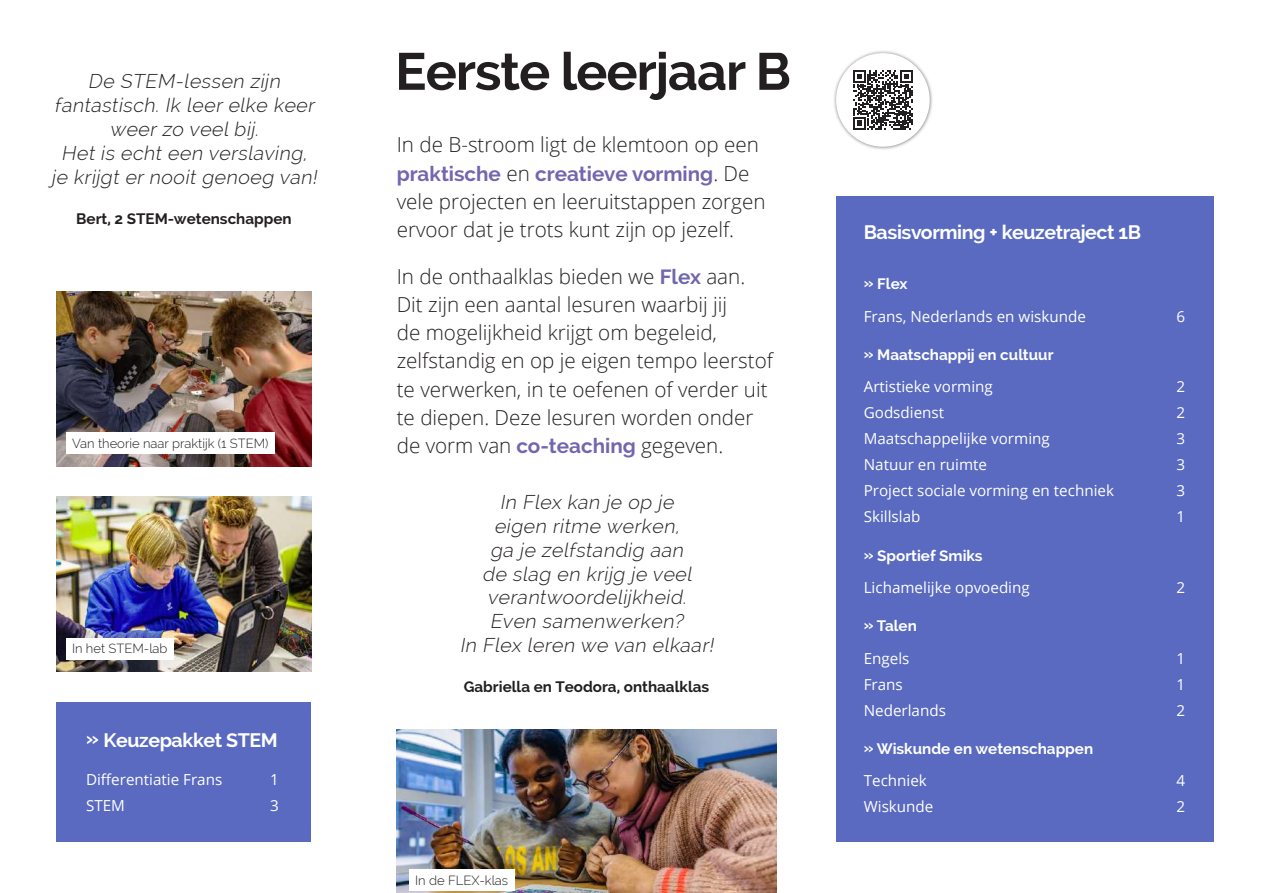
<style>
.page{position:relative;width:1263px;height:893px;background:#fff}
.page>*{position:absolute;margin:0;border:0;box-sizing:border-box;transform-origin:0 0}
.t1{font:700 52.05px "Raleway";letter-spacing:-.02em;color:#231f20}
.t2{font:300 20.7px/28.2px "Open Sans";color:#231f20}
.t3{font:700 20.7px "Raleway";color:#7167ae}
.t4{font:italic 300 19.5px/23.9px "Raleway";letter-spacing:.025em;color:#231f20;text-align:center}
.t5{font:700 19.5px "Raleway";letter-spacing:-.02em;color:#fff}
.t6{font:15.15px "Open Sans";color:#fff}
.t7{font:700 15.15px "Raleway";color:#fff}
.t8{font:700 15.15px "Raleway";color:#231f20}
.t9{font:300 13.05px "Raleway";color:#231f20}
.s1{font-family:"Open Sans";font-weight:300;color:#231f20}
.s2{font-family:"Raleway";font-weight:700;color:#7167ae}
</style>
<div class="page">
<div style="left:836px;top:196px;width:378px;height:646px;background:#596ac0"></div>
<div style="left:57px;top:702px;width:254px;height:140px;background:#596ac0"></div>
<img style="left:57px;top:497px;width:254px;height:175px">
<img style="left:57px;top:292px;width:254px;height:174px">
<img style="left:397px;top:730px;width:379px;height:163px">
<div style="left:66px;top:433px;width:209px;height:21px;background:#fff"></div>
<div style="left:66px;top:638px;width:108px;height:21px;background:#fff"></div>
<div style="left:833px;top:50px;width:100px;height:100px;background:#231f20;opacity:.56"></div>
<div style="left:836px;top:53px;width:94px;height:94px;background:#fff;border-radius:50%"></div>
<svg style="left:853px;top:70px;width:59px;height:60px"></svg>
<div style="left:409px;top:870px;width:105px;height:21px;background:#fff"></div>
<p class="t4" style="left:51px;top:69px;width:271px">De STEM-lessen zij n fantastisch. Ik leer elke keer weer zo veel bij .<br>Het is echt een verslaving, je krijgt er nooit genoeg van!</p>
<p class="t8" style="left:76px;top:210px;width:217px">Bert, 2 STEM-wetenschappen</p>
<p class="t9" style="left:72px;top:436px;width:198px">Van theorie naar praktijk (1 STEM)</p>
<p class="t9" style="left:72px;top:641px;width:97px">In het STEM-lab</p>
<p class="t5" style="left:86px;top:729px;width:193px">» Keuzepakket STEM</p>
<p class="t6" style="left:86px;top:769px;width:138px">Differentiatie Frans</p>
<p class="t6" style="left:270px;top:769px;width:10px">1</p>
<p class="t6" style="left:86px;top:795px;width:40px">STEM</p>
<p class="t6" style="left:270px;top:795px;width:10px">3</p>
<h1 class="t1" style="left:395px;top:42px;width:397px">Eerste leerjaar B</h1>
<p class="t2" style="left:397px;top:130px;width:364px">In de B-stroom ligt de klemtoon op een</p>
<p class="t3" style="left:397px;top:161px;width:354px">praktische <span class="s1">en</span> creatieve vorming<span class="s1">. De</span></p>
<p class="t2" style="left:397px;top:187px;width:370px">vele projecten en leeruitstappen zorgen ervoor dat je trots kunt zijn op jezelf.</p>
<p class="t2" style="left:397px;top:262px;width:378px">In de onthaalklas bieden we <span class="s2">Flex</span> aan.<br>Dit zijn een aantal lesuren waarbij jij<br>de mogelijkheid krijgt om begeleid, zelfstandig en op je eigen tempo leerstof te verwerken, in te oefenen of verder uit te diepen. Deze lesuren worden onder de vorm van <span class="s2">co-teaching</span> gegeven.</p>
<p class="t4" style="left:460px;top:490px;width:259px">In Flex kan je op je<br>eigen ritme werken,<br>ga je zelfstandig aan<br>de slag en krijg je veel verantwoordelij kheid.<br>Even samenwerken?<br>In Flex leren we van elkaar!</p>
<p class="t8" style="left:464px;top:678px;width:247px">Gabriella en Teodora, onthaalklas</p>
<p class="t9" style="left:415px;top:873px;width:95px">In de FLEX-klas</p>
<p class="t5" style="left:864px;top:221px;width:279px">Basisvorming + keuzetraject 1B</p>
<p class="t7" style="left:864px;top:275px;width:45px">» Flex</p>
<p class="t6" style="left:864px;top:306px;width:224px">Frans, Nederlands en wiskunde</p>
<p class="t6" style="left:1176px;top:306px;width:10px">6</p>
<p class="t7" style="left:864px;top:346px;width:191px">» Maatschappij en cultuur</p>
<p class="t6" style="left:864px;top:376px;width:131px">Artistieke vorming</p>
<p class="t6" style="left:1176px;top:376px;width:10px">2</p>
<p class="t6" style="left:864px;top:402px;width:82px">Godsdienst</p>
<p class="t6" style="left:1176px;top:402px;width:10px">2</p>
<p class="t6" style="left:864px;top:428px;width:188px">Maatschappelijke vorming</p>
<p class="t6" style="left:1176px;top:428px;width:10px">3</p>
<p class="t6" style="left:864px;top:454px;width:125px">Natuur en ruimte</p>
<p class="t6" style="left:1176px;top:454px;width:10px">3</p>
<p class="t6" style="left:864px;top:480px;width:252px">Project sociale vorming en techniek</p>
<p class="t6" style="left:1176px;top:480px;width:10px">3</p>
<p class="t6" style="left:864px;top:506px;width:58px">Skillslab</p>
<p class="t6" style="left:1176px;top:506px;width:10px">1</p>
<p class="t7" style="left:864px;top:547px;width:120px">» Sportief Smiks</p>
<p class="t6" style="left:864px;top:577px;width:168px">Lichamelijke opvoeding</p>
<p class="t6" style="left:1176px;top:577px;width:10px">2</p>
<p class="t7" style="left:864px;top:617px;width:55px">» Talen</p>
<p class="t6" style="left:864px;top:648px;width:47px">Engels</p>
<p class="t6" style="left:1176px;top:648px;width:10px">1</p>
<p class="t6" style="left:864px;top:674px;width:41px">Frans</p>
<p class="t6" style="left:1176px;top:674px;width:10px">1</p>
<p class="t6" style="left:864px;top:700px;width:84px">Nederlands</p>
<p class="t6" style="left:1176px;top:700px;width:10px">2</p>
<p class="t7" style="left:864px;top:740px;width:231px">» Wiskunde en wetenschappen</p>
<p class="t6" style="left:864px;top:770px;width:65px">Techniek</p>
<p class="t6" style="left:1176px;top:770px;width:10px">4</p>
<p class="t6" style="left:864px;top:796px;width:71px">Wiskunde</p>
<p class="t6" style="left:1176px;top:796px;width:10px">2</p>
</div>
